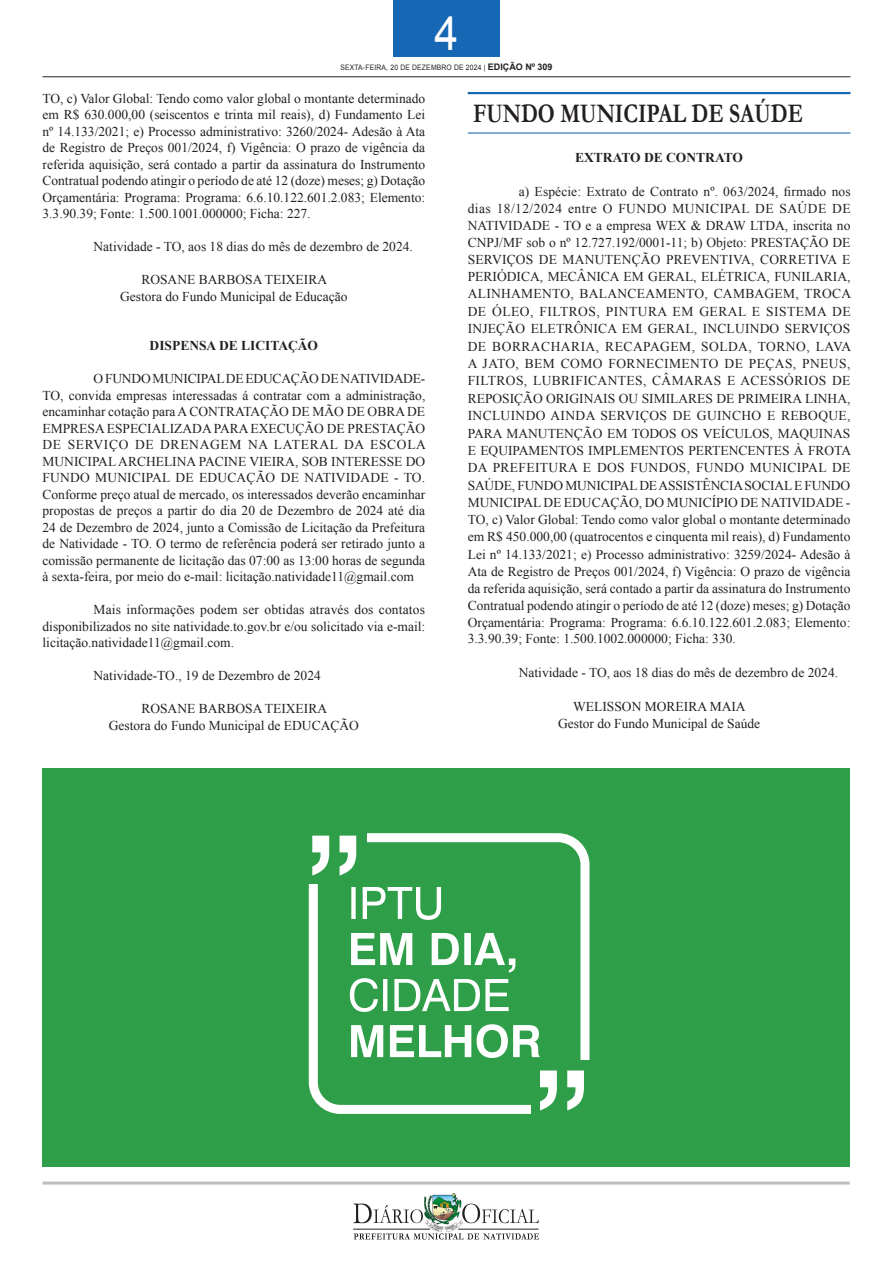
<style>
.page{position:relative;width:893px;height:1263px;background:#fff}
.page>*{position:absolute;margin:0;border:0;box-sizing:border-box;transform-origin:0 0}
.t1{font:47.85px "Arial";color:#fff;scale:.9 1}
.ChancelaOrgaos{font:700 27px "Garamond";color:#231f20;scale:.8 1}
.TEXTO{font:13.5px/17.2px "Times New Roman";color:#231f20;text-align:justify}
.ASSINATURA{font:13.5px "Times New Roman";color:#231f20}
.TITULO{font:700 13.5px "Times New Roman";color:#231f20}
.t2{font:7.5px "Arial";letter-spacing:.03em;color:#231f20;scale:.9 1}
.s1{font-weight:700;font-size:9px}
</style>
<div class="page">
<div style="left:393px;top:0;width:107px;height:56px;background:#1768b4"></div>
<hr style="left:43px;top:1181px;width:807px;height:3px;background:#bcbdc0">
<hr style="left:43px;top:77px;width:807px;height:1px;background:#231f20">
<img style="left:424px;top:1193px;width:38px;height:38px">
<hr style="left:353px;top:1229px;width:77px;height:1px;background:#231f20">
<hr style="left:458px;top:1229px;width:80px;height:1px;background:#231f20">
<svg style="left:354px;top:1233px;width:185px;height:6px"></svg>
<svg style="left:353px;top:1203px;width:70px;height:20px"></svg>
<svg style="left:462px;top:1204px;width:77px;height:19px"></svg>
<hr style="left:468px;top:92px;width:382px;height:2px;background:#1768b4">
<hr style="left:468px;top:132px;width:382px;height:2px;background:#1768b4">
<div style="left:43px;top:767px;width:807px;height:399px;background:#2e9e48"></div>
<div style="left:309px;top:833px;width:280px;height:281px;border:9px solid #fff;border-radius:27px"></div>
<div style="left:532px;top:1061px;width:64px;height:58px;background:#2e9e48"></div>
<div style="left:297px;top:815px;width:69px;height:69px;background:#2e9e48"></div>
<svg style="left:540px;top:1070px;width:44px;height:40px"></svg>
<svg style="left:312px;top:836px;width:44px;height:39px"></svg>
<svg style="left:351px;top:1024px;width:188px;height:34px"></svg>
<svg style="left:350px;top:978px;width:159px;height:34px"></svg>
<svg style="left:351px;top:933px;width:164px;height:39px"></svg>
<svg style="left:351px;top:887px;width:90px;height:33px"></svg>
<h1 class="t1" style="left:434px;top:2px;width:28px">4</h1>
<p class="t2" style="left:340px;top:62px;width:237px">SEXTA-FEIRA, 20 DE DEZEMBRO DE 2024 | <span class="s1">EDIÇÃO Nº 309</span></p>
<p class="TEXTO" style="left:43px;top:90px;width:384px;line-height:16.5px">TO, c) Valor Global: Tendo como valor global o montante determinado em R$ 630.000,00 (seiscentos e trinta mil reais), d) Fundamento Lei nº 14.133/2021; e) Processo administrativo: 3260/2024- Adesão à Ata de Registro de Preços 001/2024, f) Vigência: O prazo de vigência da referida aquisição, será contado a partir da assinatura do Instrumento Contratual podendo atingir o período de até 12 (doze) meses; g) Dotação Orçamentária: Programa: Programa: 6.6.10.122.601.2.083; Elemento:<br>3.3.90.39; Fonte: 1.500.1001.000000; Ficha: 227.</p>
<p class="TEXTO" style="left:94px;top:238px;width:321px">Natividade - TO, aos 18 dias do mês de dezembro de 2024.</p>
<p class="ASSINATURA" style="left:141px;top:271px;width:187px">ROSANE BARBOSA TEIXEIRA</p>
<p class="ASSINATURA" style="left:120px;top:287px;width:229px">Gestora do Fundo Municipal de Educação</p>
<p class="TITULO" style="left:150px;top:337px;width:170px">DISPENSA DE LICITAÇÃO</p>
<p class="TEXTO" style="left:43px;top:370px;width:385px;line-height:16.5px;text-indent:51px">O FUNDO MUNICIPAL DE EDUCAÇÃO DE NATIVIDADE-TO, convida empresas interessadas á contratar com a administração, encaminhar cotação para A CONTRATAÇÃO DE MÃO DE OBRA DE EMPRESA ESPECIALIZADA PARA EXECUÇÃO DE PRESTAÇÃO DE SERVIÇO DE DRENAGEM NA LATERAL DA ESCOLA MUNICIPAL ARCHELINA PACINE VIEIRA, SOB INTERESSE DO FUNDO MUNICIPAL DE EDUCAÇÃO DE NATIVIDADE - TO.<br>Conforme preço atual de mercado, os interessados deverão encaminhar propostas de preços a partir do dia 20 de Dezembro de 2024 até dia 24 de Dezembro de 2024, junto a Comissão de Licitação da Prefeitura de Natividade - TO. O termo de referência poderá ser retirado junto a comissão permanente de licitação das 07:00 as 13:00 horas de segunda à sexta-feira, por meio do e-mail: licitação.natividade11@gmail.com</p>
<p class="TEXTO" style="left:43px;top:601px;width:384px;line-height:16.5px;text-indent:51px">Mais informações podem ser obtidas através dos contatos disponibilizados no site natividade.to.gov.br e/ou solicitado via e-mail: licitação.natividade11@gmail.com.</p>
<p class="TEXTO" style="left:94px;top:667px;width:229px">Natividade-TO., 19 de Dezembro de 2024</p>
<p class="ASSINATURA" style="left:141px;top:700px;width:187px">ROSANE BARBOSA TEIXEIRA</p>
<p class="ASSINATURA" style="left:109px;top:716px;width:252px">Gestora do Fundo Municipal de EDUCAÇÃO</p>
<p class="ChancelaOrgaos" style="left:473px;top:95px;width:414px">FUNDO MUNICIPAL DE SAÚDE</p>
<p class="TITULO" style="left:575px;top:148px;width:169px">EXTRATO DE CONTRATO</p>
<p class="TEXTO" style="left:468px;top:183px;width:385px;text-indent:51px">a) Espécie: Extrato de Contrato nº. 063/2024, firmado nos dias 18/12/2024 entre O FUNDO MUNICIPAL DE SAÚDE DE NATIVIDADE - TO e a empresa WEX &amp; DRAW LTDA, inscrita no CNPJ/MF sob o nº 12.727.192/0001-11; b) Objeto: PRESTAÇÃO DE SERVIÇOS DE MANUTENÇÃO PREVENTIVA, CORRETIVA E PERIÓDICA, MECÂNICA EM GERAL, ELÉTRICA, FUNILARIA, ALINHAMENTO, BALANCEAMENTO, CAMBAGEM, TROCA DE ÓLEO, FILTROS, PINTURA EM GERAL E SISTEMA DE INJEÇÃO ELETRÔNICA EM GERAL, INCLUINDO SERVIÇOS DE BORRACHARIA, RECAPAGEM, SOLDA, TORNO, LAVA A JATO, BEM COMO FORNECIMENTO DE PEÇAS, PNEUS, FILTROS, LUBRIFICANTES, CÂMARAS E ACESSÓRIOS DE REPOSIÇÃO ORIGINAIS OU SIMILARES DE PRIMEIRA LINHA, INCLUINDO AINDA SERVIÇOS DE GUINCHO E REBOQUE, PARA MANUTENÇÃO EM TODOS OS VEÍCULOS, MAQUINAS E EQUIPAMENTOS IMPLEMENTOS PERTENCENTES À FROTA DA PREFEITURA E DOS FUNDOS, FUNDO MUNICIPAL DE SAÚDE, FUNDO MUNICIPAL DE ASSISTÊNCIA SOCIAL E FUNDO MUNICIPAL DE EDUCAÇÃO, DO MUNICÍPIO DE NATIVIDADE - TO, c) Valor Global: Tendo como valor global o montante determinado em R$ 450.000,00 (quatrocentos e cinquenta mil reais), d) Fundamento Lei nº 14.133/2021; e) Processo administrativo: 3259/2024- Adesão à Ata de Registro de Preços 001/2024, f) Vigência: O prazo de vigência da referida aquisição, será contado a partir da assinatura do Instrumento Contratual podendo atingir o período de até 12 (doze) meses; g) Dotação Orçamentária: Programa: Programa: 6.6.10.122.601.2.083; Elemento:<br>3.3.90.39; Fonte: 1.500.1002.000000; Ficha: 330.</p>
<p class="TEXTO" style="left:519px;top:664px;width:321px">Natividade - TO, aos 18 dias do mês de dezembro de 2024.</p>
<p class="ASSINATURA" style="left:573px;top:698px;width:174px">WELISSON MOREIRA MAIA</p>
<p class="ASSINATURA" style="left:558px;top:715px;width:204px">Gestor do Fundo Municipal de Saúde</p>
</div>
